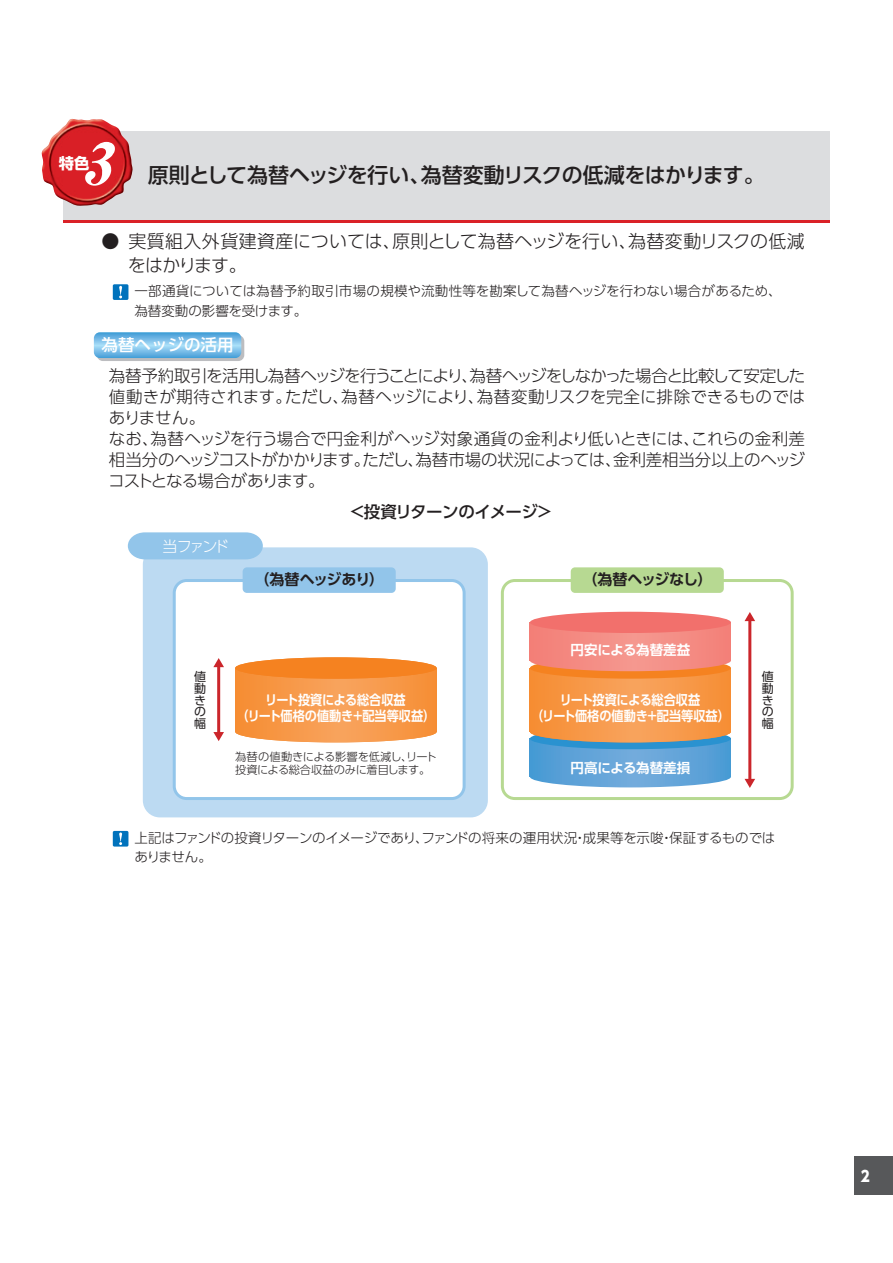
<style>
.page{position:relative;width:893px;height:1263px;background:#fff}
.page>*{position:absolute;margin:0;border:0;box-sizing:border-box;transform-origin:0 0}
.t1{font:italic 58.5px "Midashi Min Pr 5 MA31";color:#fff;scale:1.04 1}
.t2{font:500 21px "UD Shin Go Pro";letter-spacing:-.02em;color:#231f20}
.t3{font:300 18px/24px "UD Shin Go Pro";color:#231f20}
.t4{font:300 16.5px/21px "UD Shin Go Pro";letter-spacing:-.025em;color:#231f20}
.t5{font:500 16.5px "UD Shin Go Pro";letter-spacing:-.03em;color:#231f20}
.t6{font:500 16.5px "UD Shin Go Pro";color:#fff}
.t7{font:700 15.3px "UD Shin Go Pro";color:#fff}
.t8{font:700 15px "UD Shin Go Pro De";letter-spacing:-.04em;color:#231f20}
.t9{font:300 15px "UD Shin Go Pro";letter-spacing:-.15em;color:#fff}
.t10{font:800 15px "UD Shin Go Pro";color:#fff;scale:.9 1}
.t11{font:300 13.5px/19.5px "UD Shin Go Pro";letter-spacing:-.005em;color:#231f20}
.t12{font:700 13.5px/16.5px "UD Shin Go Pro De";color:#fff;text-align:center;scale:.9 1}
.t13{font:700 13.5px "UD Shin Go Pro De";color:#fff}
.t14{font:12px/11.7px "UD Shin Go Pro";color:#231f20;text-align:justify}
.t15{font:300 11.25px/12.8px "UD Shin Go Pro";letter-spacing:-.02em;color:#231f20}
</style>
<div class="page">
<div style="left:855px;top:1157px;width:38px;height:38px;background:#57585a"></div>
<div style="left:63px;top:131px;width:766px;height:92px;background:#dcdddf"></div>
<hr style="left:63px;top:220px;width:766px;height:3px;background:#da2128">
<img style="left:41px;top:119px;width:92px;height:87px">
<div style="left:113px;top:284px;width:15px;height:16px;background:#0072bc;border-radius:2px"></div>
<svg style="left:119px;top:286px;width:3px;height:12px"></svg>
<div style="left:97px;top:335px;width:147px;height:26px;background:#bcbdc0;border-radius:6px"></div>
<svg style="left:94px;top:332px;width:147px;height:26px;background:#77bde7"></svg>
<div style="left:143px;top:547px;width:345px;height:270px;background:#bcdaf2;border-radius:17px"></div>
<svg style="left:128px;top:532px;width:135px;height:27px;background:#98c8eb"></svg>
<svg style="left:501px;top:579px;width:293px;height:221px"></svg>
<div style="left:571px;top:567px;width:153px;height:26px;background:#b7d992;border-radius:4px"></div>
<svg style="left:530px;top:777px;width:201px;height:10px"></svg>
<svg style="left:530px;top:749px;width:201px;height:28px;background:#5fa3d8"></svg>
<svg style="left:530px;top:732px;width:201px;height:17px;background:#949890"></svg>
<svg style="left:530px;top:671px;width:201px;height:61px;background:#f79848"></svg>
<div style="left:530px;top:657px;width:201px;height:22px;background:#f58220;border-radius:50%"></div>
<svg style="left:530px;top:661px;width:201px;height:10px"></svg>
<div style="left:530px;top:622px;width:201px;height:39px;background:linear-gradient(to right,#f48a82,#f48e85)"></div>
<svg style="left:530px;top:612px;width:201px;height:21px;background:#f3807c"></svg>
<hr style="left:748px;top:618px;width:3px;height:162px;background:#cb262b">
<svg style="left:744px;top:612px;width:11px;height:9px"></svg>
<svg style="left:744px;top:779px;width:11px;height:9px"></svg>
<svg style="left:173px;top:579px;width:293px;height:221px;background:#f7fbfd"></svg>
<div style="left:243px;top:567px;width:153px;height:26px;background:#92c5ea;border-radius:4px"></div>
<hr style="left:217px;top:664px;width:3px;height:69px;background:#cb262b">
<svg style="left:213px;top:658px;width:11px;height:9px"></svg>
<svg style="left:213px;top:732px;width:11px;height:9px"></svg>
<svg style="left:235px;top:732px;width:202px;height:10px;background:#f8ac6c"></svg>
<svg style="left:235px;top:679px;width:202px;height:53px;background:#f79848"></svg>
<svg style="left:235px;top:657px;width:202px;height:22px;background:#f6923c"></svg>
<div style="left:113px;top:831px;width:15px;height:15px;background:#0072bc;border-radius:2px"></div>
<svg style="left:119px;top:832px;width:3px;height:13px"></svg>
<h1 class="t1" style="left:80px;top:118px;width:49px">3</h1>
<p class="t7" style="left:59px;top:150px;width:32px">特色</p>
<p class="t2" style="left:148px;top:158px;width:618px">原則として為替ヘッジを行い、為替変動リスクの低減をはかります。</p>
<p class="t3" style="left:128px;top:228px;width:678px;text-indent:-26px">● 実質組入外貨建資産については、原則として為替ヘッジを行い、為替変動リスクの低減をはかります。</p>
<p class="t11" style="left:134px;top:281px;width:649px">一部通貨については為替予約取引市場の規模や流動性等を勘案して為替ヘッジを行わない場合があるため、為替変動の影響を受けます。</p>
<p class="t6" style="left:102px;top:332px;width:133px">為替ヘッジの活用</p>
<p class="t4" style="left:108px;top:364px;width:699px">為替予約取引を活用し為替ヘッジを行うことにより、為替ヘッジをしなかった場合と比較して安定した値動きが期待されます。ただし、為替ヘッジにより、為替変動リスクを完全に排除できるものではありません。<br>なお、為替ヘッジを行う場合で円金利がヘッジ対象通貨の金利より低いときには、これらの金利差相当分のヘッジコストがかかります。ただし、為替市場の状況によっては、金利差相当分以上のヘッジコストとなる場合があります。</p>
<p class="t9" style="left:163px;top:534px;width:68px">当ファンド</p>
<p class="t5" style="left:349px;top:499px;width:205px">＜投資リターンのイメージ＞</p>
<p class="t8" style="left:255px;top:567px;width:131px">（為替ヘッジあり）</p>
<p class="t8" style="left:582px;top:567px;width:131px">（為替ヘッジなし）</p>
<p class="t14" style="left:194px;top:670px;width:13px">値動きの幅</p>
<p class="t12" style="left:237px;top:691px;width:222px">リート投資による総合収益<br>（リート価格の値動き＋配当等収益）</p>
<p class="t13" style="left:571px;top:639px;width:121px">円安による為替差益</p>
<p class="t12" style="left:531px;top:691px;width:222px">リート投資による総合収益<br>（リート価格の値動き＋配当等収益）</p>
<p class="t15" style="left:235px;top:750px;width:203px">為替の値動きによる影響を低減し、リート投資による総合収益のみに着目します。</p>
<p class="t13" style="left:571px;top:756px;width:121px">円高による為替差損</p>
<p class="t14" style="left:762px;top:670px;width:13px">値動きの幅</p>
<p class="t11" style="left:134px;top:827px;width:642px">上記はファンドの投資リターンのイメージであり、ファンドの将来の運用状況・成果等を示唆・保証するものではありません。</p>
<p class="t10" style="left:861px;top:1163px;width:11px">2</p>
</div>
